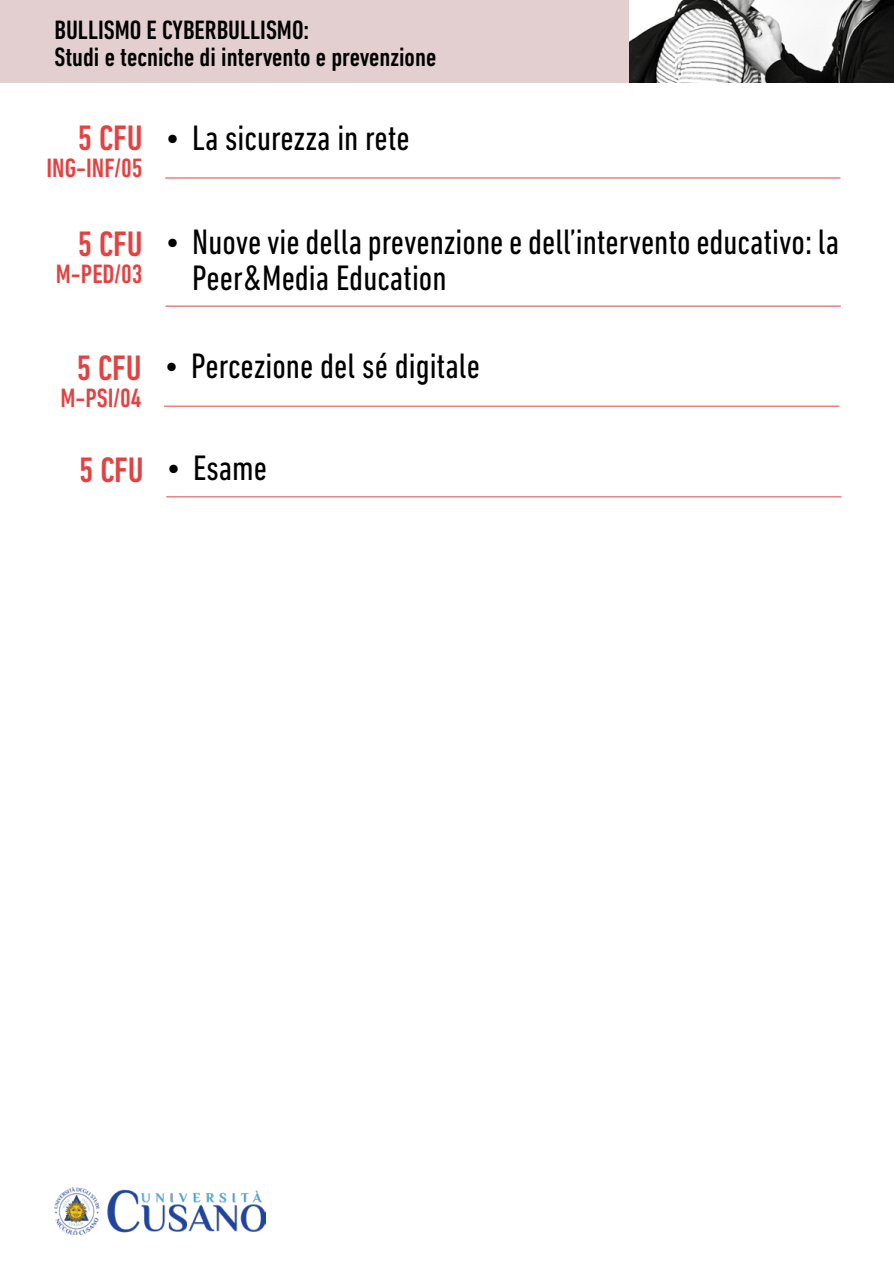
<style>
.page{position:relative;width:894px;height:1264px;background:#fff}
.page>*{position:absolute;margin:0;border:0;box-sizing:border-box;transform-origin:0 0}
.t1{font:condensed 36px/36px "DIN Next LT Pro";color:#000}
.t2{font:500 condensed 36px "DIN Next LT Pro";color:#e34242}
.t3{font:500 condensed 27px "DIN Next LT Pro";color:#000}
.t4{font:500 condensed 27px "DIN Next LT Pro";color:#e34242}
</style>
<div class="page">
<img style="left:54px;top:1187px;width:211px;height:47px">
<div style="left:0;top:0;width:893px;height:83px;background:#e3cfcf"></div>
<img style="left:630px;top:0;width:263px;height:83px">
<hr style="left:165px;top:177px;width:675px;height:1px;background:#e34242">
<hr style="left:165px;top:306px;width:675px;height:1px;background:#e34242">
<hr style="left:164px;top:406px;width:675px;height:1px;background:#e34242">
<hr style="left:166px;top:496px;width:675px;height:1px;background:#e34242">
<p class="t3" style="left:54px;top:15px;width:256px">BULLISMO E CYBERBULLISMO:</p>
<p class="t3" style="left:54px;top:42px;width:383px">Studi e tecniche di intervento e prevenzione</p>
<p class="t2" style="left:78px;top:117px;width:66px">5 CFU</p>
<p class="t1" style="left:165px;top:119px;width:246px">• La sicurezza in rete</p>
<p class="t4" style="left:47px;top:152px;width:98px">ING-INF/05</p>
<p class="t2" style="left:78px;top:223px;width:66px">5 CFU</p>
<p class="t4" style="left:56px;top:258px;width:88px">M-PED/03</p>
<p class="t1" style="left:192px;top:224px;width:648px;text-indent:-27px">• Nuove vie della prevenzione e dell’intervento educativo: la<br>Peer&amp;Media Education</p>
<p class="t2" style="left:77px;top:347px;width:66px">5 CFU</p>
<p class="t1" style="left:164px;top:347px;width:317px">• Percezione del sé digitale</p>
<p class="t4" style="left:60px;top:382px;width:83px">M-PSI/04</p>
<p class="t2" style="left:79px;top:449px;width:66px">5 CFU</p>
<p class="t1" style="left:166px;top:450px;width:102px">• Esame</p>
</div>
